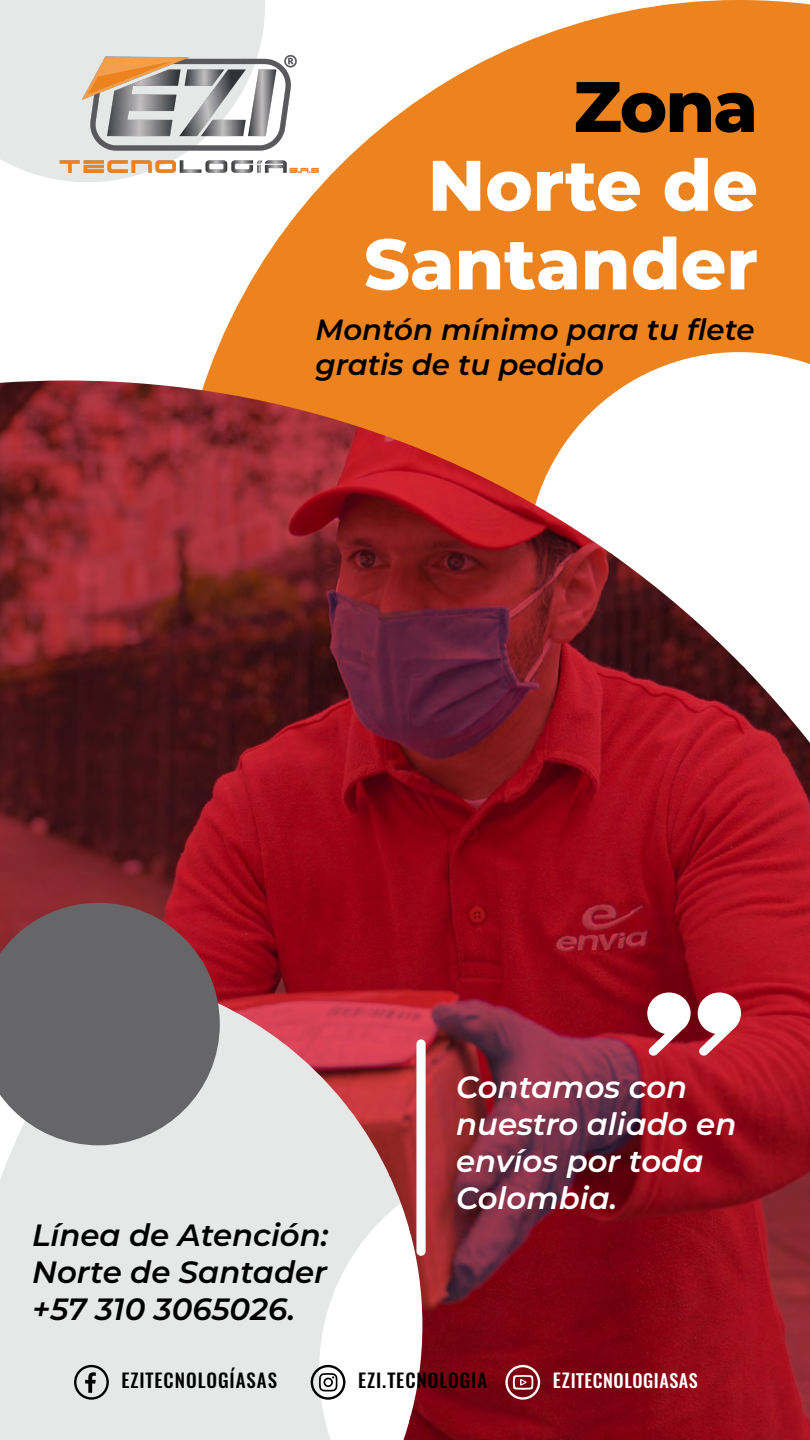
<style>
.page{position:relative;width:810px;height:1440px;background:#fff}
.page>*{position:absolute;margin:0;border:0;box-sizing:border-box;transform-origin:0 0}
.t1{font:800 71.25px/78.8px "Montserrat";color:#fff;text-align:right}
.t2{font:800 71.25px "Montserrat";color:#000}
.t3{font:italic 600 30.75px/36.9px "Montserrat";color:#fff}
.t4{font:italic 600 30.75px/36.9px "Montserrat";color:#000;text-align:justify}
.t5{font:italic 600 29.25px/35.1px "Montserrat";color:#000}
.t6{font:500 18.98px "Oswald";letter-spacing:.05em;color:#000}
.t7{font:500 18.23px "Oswald";letter-spacing:.03em;color:#fff}
.s1{font-size:18.98px}
</style>
<div class="page">
<svg style="left:0;top:1043px;width:389px;height:397px;background:#e8eaea"></svg>
<svg style="left:205px;top:0;width:605px;height:478px;fill:#ec831e"></svg>
<img style="left:0;top:381px;width:411px;height:593px">
<img style="left:409px;top:445px;width:136px;height:995px">
<img style="left:543px;top:510px;width:68px;height:930px">
<img style="left:610px;top:553px;width:133px;height:887px">
<img style="left:743px;top:666px;width:67px;height:774px">
<img style="left:220px;top:974px;width:191px;height:69px">
<img style="left:281px;top:1041px;width:130px;height:69px">
<img style="left:348px;top:1108px;width:63px;height:69px">
<img style="left:389px;top:1175px;width:22px;height:265px">
<div style="left:416px;top:1039px;width:10px;height:217px;background:#fffffc;border-radius:5px"></div>
<svg style="left:0;top:903px;width:220px;height:242px;background:#766b6f"></svg>
<div style="left:0;top:0;width:265px;height:182px;background:#e6e8e8"></div>
<svg style="left:647px;top:992px;width:44px;height:64px"></svg>
<svg style="left:698px;top:992px;width:43px;height:64px"></svg>
<svg style="left:74px;top:1365px;width:35px;height:35px"></svg>
<svg style="left:311px;top:1365px;width:34px;height:35px"></svg>
<svg style="left:505px;top:1365px;width:35px;height:35px"></svg>
<img style="left:58px;top:52px;width:261px;height:125px">
<h1 class="t2" style="left:573px;top:59px;width:186px">Zona</h1>
<h1 class="t1" style="left:364px;top:144px;width:396px">Norte de<br>Santander</h1>
<p class="t5" style="left:315px;top:312px;width:441px">Montón mínimo para tu flete gratis de tu pedido</p>
<p class="t4" style="left:32px;top:1216px;width:298px">Línea de Atención:<br>Norte de Santader +57 310 3065026.</p>
<p class="t3" style="left:456px;top:1068px;width:282px">Contamos con nuestro aliado en envíos por toda<br>Colombia.</p>
<p class="t6" style="left:121px;top:1367px;width:157px">EZITECNOLOGÍASAS</p>
<p class="t6" style="left:358px;top:1367px;width:131px">EZI.TECNOLOGIA</p>
<p class="t7" style="left:553px;top:1368px;width:147px"><span class="s1">EZ</span>ITECNOLOGIASAS</p>
</div>
